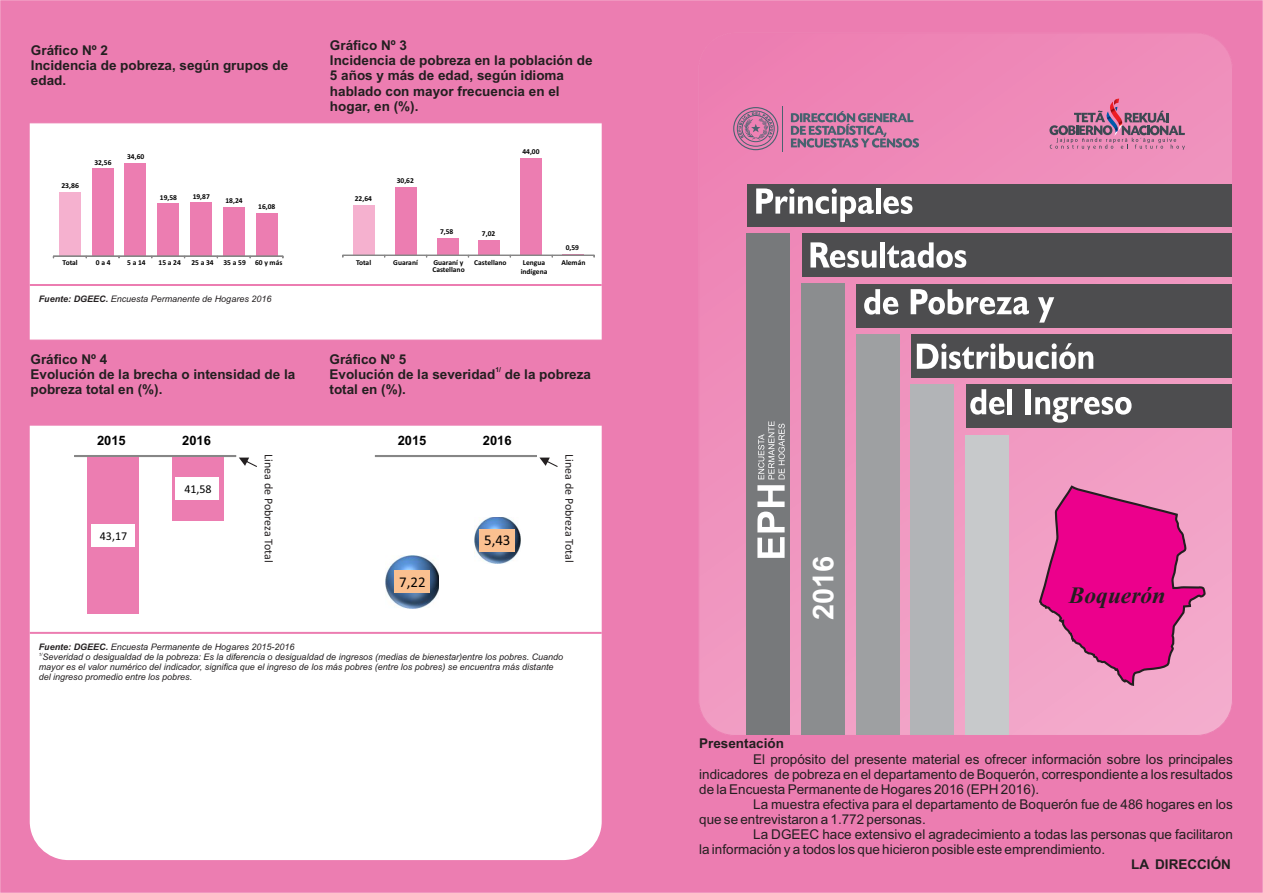
<style>
.page{position:relative;width:1263px;height:893px;background:#fff}
.page>*{position:absolute;margin:0;border:0;box-sizing:border-box;transform-origin:0 0}
.t1{font:28.8px "Arial";color:#fff}
.t2{font:italic 700 23.4px "Times New Roman";color:#231f20}
.t3{font:15px "Calibri";color:#000}
.t4{font:13.5px/15.1px "Arial";color:#231f20}
.t5{font:12.9px "Arial";color:#000}
.t6{font:12px "Calibri";color:#231f20}
.t7{font:12px "Calibri";color:#000}
.t8{font:italic 9px/10.1px "Arial";color:#231f20}
.t9{font:700 7.5px/7.2px "Calibri";color:#000}
.t10{font:6.75px "Arial";color:#231f20}
.t11{font:italic 4.5px "Arial";color:#231f20}
.s1{font-weight:700}
</style>
<div class="page">
<div style="left:0;top:0;width:1263px;height:893px;background:#ec7db1;border:1px solid #f5b1cf"></div>
<svg style="left:699px;top:33px;width:533px;height:702px"></svg>
<div style="left:747px;top:233px;width:43px;height:502px;background:#77797b"></div>
<div style="left:802px;top:284px;width:43px;height:451px;background:#8b8d8f"></div>
<div style="left:856px;top:334px;width:43px;height:401px;background:#9ea0a2"></div>
<div style="left:911px;top:384px;width:43px;height:351px;background:#b2b4b7"></div>
<div style="left:966px;top:435px;width:43px;height:300px;background:#c7c9cb"></div>
<div style="left:747px;top:184px;width:485px;height:42px;background:#4d4d4f"></div>
<div style="left:802px;top:234px;width:430px;height:43px;background:#4d4d4f"></div>
<div style="left:856px;top:284px;width:376px;height:43px;background:#4d4d4f"></div>
<div style="left:911px;top:335px;width:321px;height:43px;background:#4d4d4f"></div>
<div style="left:966px;top:384px;width:266px;height:43px;background:#4d4d4f"></div>
<svg style="left:757px;top:485px;width:27px;height:73px"></svg>
<svg style="left:758px;top:421px;width:27px;height:58px"></svg>
<svg style="left:756px;top:188px;width:118px;height:34px"></svg>
<div style="left:876px;top:188px;width:5px;height:26px;background:#fff"></div>
<svg style="left:883px;top:196px;width:29px;height:18px"></svg>
<svg style="left:810px;top:242px;width:66px;height:26px"></svg>
<div style="left:880px;top:242px;width:5px;height:25px;background:#fff"></div>
<svg style="left:887px;top:242px;width:79px;height:26px"></svg>
<svg style="left:864px;top:289px;width:34px;height:26px"></svg>
<svg style="left:911px;top:289px;width:118px;height:26px"></svg>
<svg style="left:1038px;top:297px;width:16px;height:26px"></svg>
<svg style="left:917px;top:343px;width:176px;height:26px"></svg>
<svg style="left:970px;top:389px;width:34px;height:26px"></svg>
<div style="left:1007px;top:389px;width:5px;height:25px;background:#fff"></div>
<div style="left:1025px;top:389px;width:6px;height:25px;background:#fff"></div>
<svg style="left:1035px;top:397px;width:96px;height:26px"></svg>
<hr style="left:782px;top:106px;width:1px;height:45px;background:#496370">
<div style="left:733px;top:107px;width:45px;height:43px;border:1px solid #496370;border-radius:50%"></div>
<div style="left:737px;top:111px;width:37px;height:35px;border:1px solid #496370;border-radius:50%"></div>
<div style="left:742px;top:115px;width:28px;height:27px;border:1px solid #496370;border-radius:50%"></div>
<svg style="left:738px;top:112px;width:35px;height:28px"></svg>
<svg style="left:791px;top:111px;width:128px;height:37px"></svg>
<svg style="left:1038px;top:484px;width:169px;height:203px;background:#e7429f"></svg>
<div style="left:30px;top:33px;width:572px;height:827px;background:#fff;border-radius:39px"></div>
<hr style="left:30px;top:284px;width:572px;height:2px;background:#ec7db1">
<hr style="left:30px;top:632px;width:572px;height:2px;background:#ec7db1">
<div style="left:30px;top:33px;width:572px;height:90px;background:#ec7db1"></div>
<div style="left:30px;top:340px;width:572px;height:85px;background:#ec7db1"></div>
<svg style="left:375px;top:455px;width:183px;height:12px"></svg>
<svg style="left:74px;top:455px;width:183px;height:12px"></svg>
<div style="left:59px;top:192px;width:21px;height:64px;background:#f5b1cf"></div>
<div style="left:256px;top:213px;width:21px;height:43px;background:#ec7db1"></div>
<div style="left:223px;top:207px;width:21px;height:49px;background:#ec7db1"></div>
<div style="left:190px;top:203px;width:22px;height:53px;background:#ec7db1"></div>
<div style="left:158px;top:204px;width:21px;height:52px;background:#ec7db1"></div>
<div style="left:125px;top:163px;width:21px;height:93px;background:#ec7db1"></div>
<div style="left:92px;top:169px;width:21px;height:87px;background:#ec7db1"></div>
<svg style="left:53px;top:256px;width:230px;height:2px"></svg>
<div style="left:353px;top:205px;width:21px;height:50px;background:#f5b1cf"></div>
<div style="left:521px;top:158px;width:21px;height:97px;background:#ec7db1"></div>
<div style="left:479px;top:240px;width:21px;height:15px;background:#ec7db1"></div>
<div style="left:437px;top:239px;width:21px;height:16px;background:#ec7db1"></div>
<div style="left:395px;top:188px;width:21px;height:67px;background:#ec7db1"></div>
<svg style="left:343px;top:254px;width:251px;height:3px"></svg>
<div style="left:172px;top:457px;width:51px;height:63px;background:#ec7db1"></div>
<div style="left:87px;top:457px;width:52px;height:156px;background:#ec7db1"></div>
<div style="left:91px;top:524px;width:44px;height:23px;background:#fff"></div>
<div style="left:176px;top:477px;width:43px;height:23px;background:#fff"></div>
<img style="left:386px;top:555px;width:53px;height:54px">
<img style="left:474px;top:517px;width:46px;height:46px">
<div style="left:394px;top:570px;width:36px;height:23px;background:#fac090"></div>
<div style="left:479px;top:529px;width:36px;height:23px;background:#fac090"></div>
<svg style="left:1049px;top:98px;width:136px;height:52px"></svg>
<p class="t4" style="left:31px;top:44px;width:259px">Gráfico Nº 2<br>Incidencia de pobreza, según grupos de edad.</p>
<p class="t4" style="left:330px;top:39px;width:264px">Gráfico Nº 3<br>Incidencia de pobreza en la población de<br>5 años y más de edad, según idioma hablado con mayor frecuencia en el hogar, en (%).</p>
<p class="t9" style="left:61px;top:183px;width:19px">23,86</p>
<p class="t9" style="left:94px;top:159px;width:19px">32,56</p>
<p class="t9" style="left:127px;top:154px;width:19px">34,60</p>
<p class="t9" style="left:160px;top:194px;width:19px">19,58</p>
<p class="t9" style="left:193px;top:193px;width:19px">19,87</p>
<p class="t9" style="left:225px;top:198px;width:19px">18,24</p>
<p class="t9" style="left:258px;top:204px;width:19px">16,08</p>
<p class="t9" style="left:63px;top:260px;width:17px">Total</p>
<p class="t9" style="left:96px;top:260px;width:16px">0 a 4</p>
<p class="t9" style="left:127px;top:260px;width:20px">5 a 14</p>
<p class="t9" style="left:159px;top:260px;width:24px">15 a 24</p>
<p class="t9" style="left:191px;top:260px;width:24px">25 a 34</p>
<p class="t9" style="left:223px;top:260px;width:60px">35 a 59 60 y más</p>
<p class="t8" style="left:39px;top:295px;width:234px"><span class="s1">Fuente: DGEEC.</span> Encuesta Permanente de Hogares 2016</p>
<p class="t4" style="left:31px;top:352px;width:266px">Gráfico Nº 4<br>Evolución de la brecha o intensidad de la pobreza total en (%).</p>
<p class="t5" style="left:97px;top:435px;width:30px">2015</p>
<p class="t5" style="left:182px;top:435px;width:30px">2016</p>
<p class="t7" style="left:100px;top:531px;width:29px">43,17</p>
<p class="t7" style="left:184px;top:484px;width:29px">41,58</p>
<p class="t6" style="left:274px;top:454px;width:110px;rotate:90deg">Linea de Pobreza Total</p>
<p class="t9" style="left:355px;top:196px;width:19px">22,64</p>
<p class="t9" style="left:397px;top:178px;width:19px">30,62</p>
<p class="t9" style="left:440px;top:229px;width:15px">7,58</p>
<p class="t9" style="left:482px;top:230px;width:15px">7,02</p>
<p class="t9" style="left:522px;top:148px;width:19px">44,00</p>
<p class="t9" style="left:566px;top:244px;width:15px">0,59</p>
<p class="t9" style="left:356px;top:259px;width:17px">Total</p>
<p class="t9" style="left:393px;top:259px;width:26px">Guaraní</p>
<p class="t9" style="left:432px;top:259px;width:34px">Guaraní y<br>Castellano</p>
<p class="t9" style="left:474px;top:259px;width:34px">Castellano</p>
<p class="t9" style="left:521px;top:258px;width:28px;line-height:9.1px">Lengua indígena</p>
<p class="t9" style="left:561px;top:259px;width:26px">Alemán</p>
<p class="t4" style="left:329px;top:352px;width:78px">Gráfico Nº 5</p>
<p class="t10" style="left:495px;top:367px;width:7px">1/</p>
<p class="t4" style="left:329px;top:367px;width:263px">Evolución de la severidad de la pobreza total en (%).</p>
<p class="t5" style="left:398px;top:435px;width:30px">2015</p>
<p class="t5" style="left:483px;top:435px;width:30px">2016</p>
<p class="t3" style="left:399px;top:576px;width:28px">7,22</p>
<p class="t3" style="left:484px;top:534px;width:28px">5,43</p>
<p class="t6" style="left:575px;top:454px;width:110px;rotate:90deg">Linea de Pobreza Total</p>
<p class="t8" style="left:39px;top:643px;width:257px"><span class="s1">Fuente: DGEEC.</span> Encuesta Permanente de Hogares 2015-2016</p>
<p class="t11" style="left:39px;top:652px;width:5px">1/</p>
<p class="t8" style="left:39px;top:653px;width:526px;text-indent:4px">Severidad o desigualdad de la pobreza: Es la diferencia o desigualdad de ingresos (medias de bienestar)entre los pobres. Cuando mayor es el valor numérico del indicador, significa que el ingreso de los más pobres (entre los pobres) se encuentra más distante del ingreso promedio entre los pobres.</p>
<h1 class="t1" style="left:813px;top:620px;width:66px;rotate:-90deg">2016</h1>
<h2 class="t2" style="left:1069px;top:587px;width:98px">Boquerón</h2>
<p class="t4" style="left:699px;top:737px;width:86px">Presentación</p>
<p class="t4" style="left:753px;top:752px;width:481px">El propósito del presente material es ofrecer información sobre los principales</p>
<p class="t4" style="left:699px;top:768px;width:535px">indicadores de pobreza en el departamento de Boquerón, correspondiente a los resultados</p>
<p class="t4" style="left:699px;top:783px;width:341px">de la Encuesta Permanente de Hogares 2016 (EPH 2016).</p>
<p class="t4" style="left:753px;top:798px;width:481px">La muestra efectiva para el departamento de Boquerón fue de 486 hogares en los</p>
<p class="t4" style="left:699px;top:813px;width:228px">que se entrevistaron a 1.772 personas.</p>
<p class="t4" style="left:753px;top:828px;width:481px">La DGEEC hace extensivo el agradecimiento a todas las personas que facilitaron</p>
<p class="t4" style="left:699px;top:843px;width:407px">la información y a todos los que hicieron posible este emprendimiento.</p>
<p class="t4" style="left:1131px;top:858px;width:101px">LA DIRECCIÓN</p>
</div>
